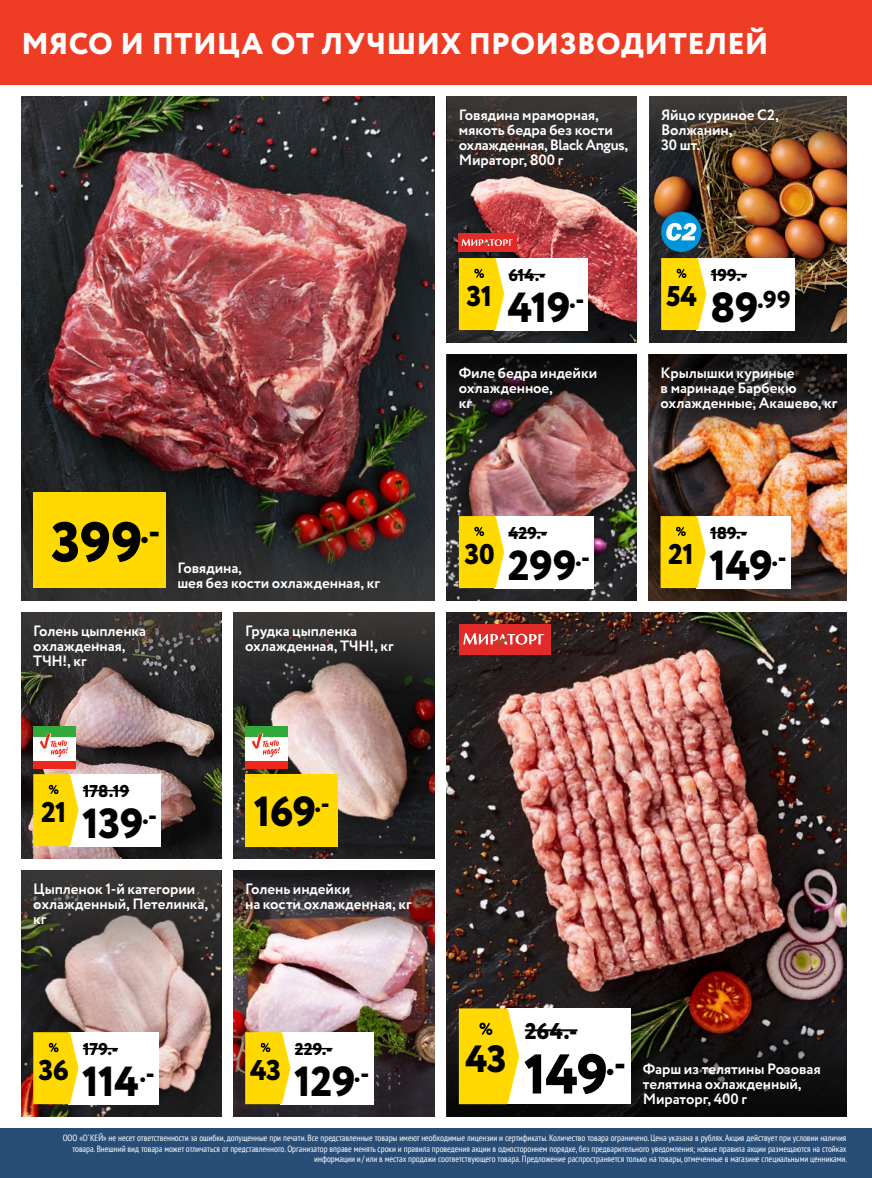
<style>
.page{position:relative;width:872px;height:1178px;background:#fff}
.page>*{position:absolute;margin:0;border:0;box-sizing:border-box;transform-origin:0 0}
.t1{font:800 55.8px "Circe";letter-spacing:-.01em;color:#000}
.t2{font:800 42px "Circe";letter-spacing:-.01em;color:#000}
.t3{font:800 37.95px "Circe";color:#000}
.t4{font:800 30px "Circe";letter-spacing:.015em;color:#fff}
.t5{font:800 28.5px "Circe";letter-spacing:-.02em;color:#000}
.t6{font:800 24.45px "Circe";color:#000}
.t7{font:800 22.8px "Circe";color:#000}
.t8{font:800 17.1px "Circe";color:#000}
.t9{font:700 15px/15px "Circe";letter-spacing:-.005em;color:#fff}
.t10{font:condensed 9px/10.5px "PT Sans";color:#fff;text-align:right}
.s1{font-size:42px}
</style>
<div class="page">
<img style="left:21px;top:716px;width:200px;height:142px">
<img style="left:233px;top:708px;width:202px;height:150px">
<img style="left:649px;top:162px;width:197px;height:180px">
<img style="left:21px;top:978px;width:200px;height:138px">
<img style="left:447px;top:192px;width:189px;height:150px">
<img style="left:648px;top:450px;width:198px;height:150px">
<img style="left:233px;top:952px;width:202px;height:164px">
<img style="left:21px;top:96px;width:414px;height:408px">
<svg style="left:21px;top:504px;width:414px;height:96px;background:#372a28"></svg>
<img style="left:649px;top:96px;width:197px;height:66px">
<img style="left:648px;top:354px;width:198px;height:96px">
<img style="left:233px;top:870px;width:202px;height:82px">
<svg style="left:233px;top:612px;width:202px;height:96px;background:#453d3b"></svg>
<svg style="left:21px;top:612px;width:200px;height:104px;background:#484241"></svg>
<svg style="left:447px;top:96px;width:189px;height:96px;background:#3a3534"></svg>
<svg style="left:21px;top:870px;width:200px;height:108px;background:#5d5551"></svg>
<img style="left:447px;top:612px;width:399px;height:387px">
<svg style="left:447px;top:999px;width:399px;height:117px;background:#1f1612"></svg>
<div style="left:0;top:1128px;width:872px;height:50px;background:#284e78"></div>
<div style="left:459px;top:233px;width:58px;height:19px;background:#e22a29"></div>
<svg style="left:461px;top:239px;width:51px;height:7px"></svg>
<div style="left:696px;top:258px;width:99px;height:72px;background:#fff"></div>
<hr style="left:710px;top:274px;width:37px;height:1px;background:#000">
<svg style="left:661px;top:258px;width:45px;height:72px;background:#fad815"></svg>
<div style="left:661px;top:212px;width:40px;height:40px;background:#0094d9;border-radius:50%"></div>
<svg style="left:666px;top:223px;width:30px;height:18px"></svg>
<div style="left:69px;top:774px;width:92px;height:72px;background:#fff"></div>
<hr style="left:83px;top:790px;width:46px;height:1px;background:#000">
<svg style="left:33px;top:774px;width:45px;height:72px;background:#fad815"></svg>
<div style="left:33px;top:726px;width:42px;height:42px;background:#fff"></div>
<div style="left:33px;top:726px;width:42px;height:11px;background:#32a939"></div>
<div style="left:33px;top:761px;width:42px;height:7px;background:#ed271a"></div>
<svg style="left:40px;top:733px;width:28px;height:24px"></svg>
<div style="left:245px;top:726px;width:42px;height:42px;background:#fff"></div>
<div style="left:245px;top:726px;width:42px;height:11px;background:#32a939"></div>
<div style="left:245px;top:761px;width:42px;height:7px;background:#ed271a"></div>
<svg style="left:252px;top:733px;width:28px;height:24px"></svg>
<img style="left:447px;top:450px;width:189px;height:150px">
<img style="left:447px;top:354px;width:189px;height:96px">
<div style="left:494px;top:516px;width:100px;height:72px;background:#fff"></div>
<hr style="left:508px;top:532px;width:39px;height:1px;background:#000">
<svg style="left:459px;top:516px;width:45px;height:72px;background:#fbd917"></svg>
<div style="left:33px;top:492px;width:132px;height:96px;background:#ffd900"></div>
<div style="left:494px;top:258px;width:94px;height:72px;background:#fff"></div>
<hr style="left:508px;top:274px;width:37px;height:1px;background:#000">
<svg style="left:459px;top:258px;width:45px;height:72px;background:#fbd917"></svg>
<div style="left:69px;top:1032px;width:90px;height:72px;background:#fff"></div>
<hr style="left:83px;top:1048px;width:35px;height:1px;background:#000">
<svg style="left:33px;top:1032px;width:45px;height:72px;background:#fad715"></svg>
<div style="left:696px;top:516px;width:94px;height:72px;background:#fff"></div>
<hr style="left:710px;top:532px;width:37px;height:1px;background:#000">
<svg style="left:660px;top:516px;width:46px;height:72px;background:#f8d718"></svg>
<div style="left:280px;top:1032px;width:94px;height:72px;background:#fff"></div>
<hr style="left:295px;top:1048px;width:37px;height:1px;background:#000">
<svg style="left:245px;top:1032px;width:45px;height:72px;background:#fad815"></svg>
<div style="left:506px;top:1008px;width:125px;height:96px;background:#fff"></div>
<hr style="left:525px;top:1029px;width:52px;height:2px;background:#000">
<svg style="left:459px;top:1008px;width:60px;height:96px;background:#fad917"></svg>
<div style="left:459px;top:624px;width:91px;height:30px;background:#e22a29"></div>
<svg style="left:463px;top:633px;width:81px;height:12px"></svg>
<div style="left:245px;top:774px;width:92px;height:72px;background:#ffd900"></div>
<div style="left:0;top:0;width:872px;height:84px;background:#ee3d24"></div>
<h3 class="t4" style="left:21px;top:23px;width:748px">МЯСО И ПТИЦА ОТ ЛУЧШИХ ПРОИЗВОДИТЕЛЕЙ</h3>
<h1 class="t1" style="left:51px;top:504px;width:111px">399<sup>.-</sup></h1>
<h3 class="t9" style="left:33px;top:624px;width:114px">Голень цыпленка охлажденная,<br>ТЧН!, кг</h3>
<h3 class="t9" style="left:177px;top:560px;width:204px">Говядина,<br>шея без кости охлажденная, кг</h3>
<h3 class="t9" style="left:245px;top:624px;width:150px">Грудка цыпленка охлажденная, ТЧН!, кг</h3>
<h3 class="t5" style="left:41px;top:793px;width:27px">21</h3>
<h3 class="t8" style="left:83px;top:780px;width:48px">178.19</h3>
<h2 class="t2" style="left:82px;top:795px;width:77px">139<sup>.-</sup></h2>
<h2 class="t2" style="left:254px;top:783px;width:78px">169<sup>.-</sup></h2>
<h3 class="t9" style="left:33px;top:882px;width:176px">Цыпленок 1-й категории охлажденный, Петелинка, кг</h3>
<h3 class="t9" style="left:245px;top:882px;width:168px">Голень индейки<br>на кости охлажденная, кг</h3>
<h3 class="t5" style="left:39px;top:1051px;width:32px">36</h3>
<h3 class="t8" style="left:83px;top:1038px;width:37px">179.-</h3>
<h2 class="t2" style="left:82px;top:1053px;width:74px">114<sup>.-</sup></h2>
<h3 class="t5" style="left:250px;top:1051px;width:33px">43</h3>
<h3 class="t8" style="left:295px;top:1038px;width:39px">229.-</h3>
<h2 class="t2" style="left:294px;top:1053px;width:77px">129<sup>.-</sup></h2>
<h3 class="t9" style="left:459px;top:108px;width:171px">Говядина мраморная, мякоть бедра без кости охлажденная, Black Angus,<br>Мираторг, 800 г</h3>
<h3 class="t9" style="left:661px;top:108px;width:119px">Яйцо куриное С2,<br>Волжанин,<br>30 шт.</h3>
<h3 class="t8" style="left:508px;top:264px;width:38px">614.-</h3>
<h3 class="t8" style="left:710px;top:264px;width:38px">199.-</h3>
<h3 class="t5" style="left:466px;top:277px;width:27px">31</h3>
<h2 class="t2" style="left:508px;top:279px;width:78px">419<sup>.-</sup></h2>
<h3 class="t5" style="left:666px;top:277px;width:32px">54</h3>
<h3 class="t6" style="left:710px;top:283px;width:82px"><span class="s1">89</span>.99</h3>
<h3 class="t9" style="left:459px;top:366px;width:140px">Филе бедра индейки охлажденное,<br>кг</h3>
<h3 class="t9" style="left:660px;top:366px;width:178px">Крылышки куриные<br>в маринаде Барбекю охлажденные, Акашево, кг</h3>
<h3 class="t5" style="left:464px;top:535px;width:32px">30</h3>
<h3 class="t8" style="left:508px;top:522px;width:40px">429.-</h3>
<h2 class="t2" style="left:508px;top:537px;width:84px">299<sup>.-</sup></h2>
<h3 class="t5" style="left:668px;top:535px;width:27px">21</h3>
<h3 class="t8" style="left:710px;top:522px;width:38px">189.-</h3>
<h2 class="t2" style="left:709px;top:537px;width:79px">149<sup>.-</sup></h2>
<h3 class="t3" style="left:465px;top:1033px;width:43px">43</h3>
<h3 class="t7" style="left:525px;top:1016px;width:54px">264.-</h3>
<h1 class="t1" style="left:524px;top:1036px;width:104px">149<sup>.-</sup></h1>
<h3 class="t9" style="left:643px;top:1062px;width:179px">Фарш из телятины Розовая телятина охлажденный,<br>Мираторг, 400 г</h3>
<p class="t10" style="left:63px;top:1132px;width:786px">ООО «О´КЕЙ» не несет ответственности за ошибки, допущенные при печати. Все представленные товары имеют необходимые лицензии и сертификаты. Количество товара ограничено. Цена указана в рублях. Акция действует при условии наличия товара. Внешний вид товара может отличаться от представленного. Организатор вправе менять сроки и правила проведения акции в одностороннем порядке, без предварительного уведомления; новые правила акции размещаются на стойках информации и / или в местах продажи соответствующего товара. Предложение распространяется только на товары, отмеченные в магазине специальными ценниками.</p>
</div>
